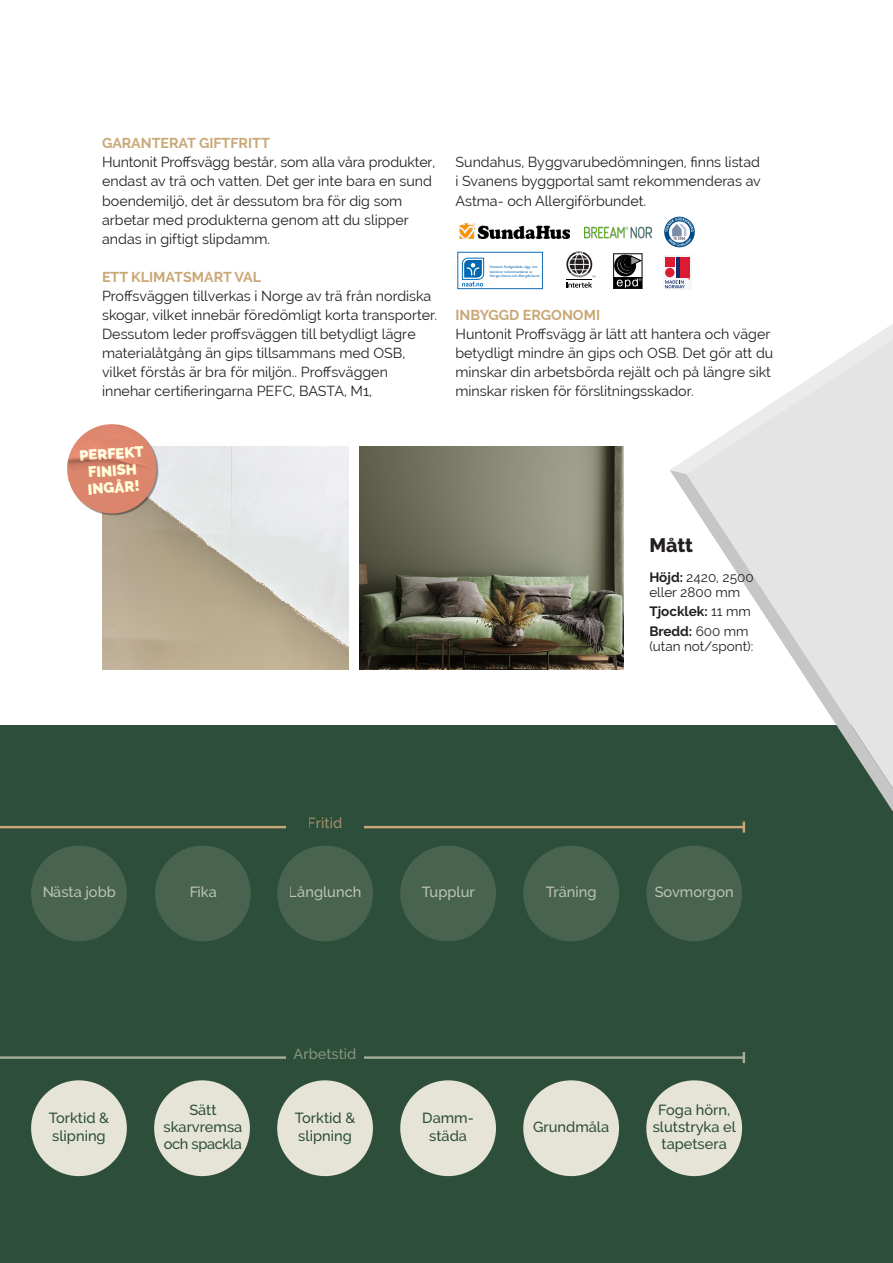
<style>
.page{position:relative;width:893px;height:1263px;background:#fff}
.page>*{position:absolute;margin:0;border:0;box-sizing:border-box;transform-origin:0 0}
.Subhead_2{font:800 19.5px "Raleway";color:#231f20}
.t1{font:900 14.85px/17px "Raleway";color:#fff;text-align:center}
.t2{font:500 14.55px/17.2px "Raleway";color:#2d4e3a;text-align:center}
.t3{font:500 14.55px "Raleway";color:#e5e4d7}
.t4{font:500 14.55px "Raleway";color:#a4ad97}
.t5{font:500 14.55px "Raleway";color:#c9a877}
.Subhead_2-2{font:14.25px/19px "Raleway";color:#231f20}
.Subhead_2-3{font:700 14.25px "Raleway";color:#c9a877}
.Subhead_2-4{font:13.5px/15px "Raleway";color:#231f20}
.Subhead_2-5{font:700 13.5px "Raleway";color:#231f20}
.t6{font:3.6px/4.3px "Gill Sans Std";color:#1269b4}
.s1{font-weight:700}
.s2{font-weight:400}
</style>
<div class="page">
<div style="left:0;top:725px;width:893px;height:538px;background:#2d4e3a"></div>
<svg style="left:670px;top:324px;width:223px;height:146px"></svg>
<svg style="left:670px;top:470px;width:223px;height:342px"></svg>
<div style="left:31px;top:1080px;width:96px;height:96px;background:#e5e4d7;border-radius:50%"></div>
<div style="left:154px;top:1080px;width:96px;height:96px;background:#e5e4d7;border-radius:50%"></div>
<div style="left:277px;top:1080px;width:96px;height:96px;background:#e5e4d7;border-radius:50%"></div>
<div style="left:400px;top:1080px;width:96px;height:96px;background:#e5e4d7;border-radius:50%"></div>
<div style="left:523px;top:1080px;width:96px;height:96px;background:#e5e4d7;border-radius:50%"></div>
<div style="left:646px;top:1080px;width:96px;height:96px;background:#e5e4d7;border-radius:50%"></div>
<hr style="left:0;top:1056px;width:744px;height:3px;background:#a4ad97">
<svg style="left:743px;top:1052px;width:2px;height:11px"></svg>
<div style="left:286px;top:1040px;width:78px;height:23px;background:#2d4e3a"></div>
<div style="left:31px;top:845px;width:96px;height:96px;background:#486451;border-radius:50%"></div>
<div style="left:155px;top:845px;width:96px;height:96px;background:#486451;border-radius:50%"></div>
<div style="left:277px;top:845px;width:96px;height:96px;background:#486451;border-radius:50%"></div>
<div style="left:400px;top:845px;width:96px;height:96px;background:#486451;border-radius:50%"></div>
<div style="left:523px;top:845px;width:96px;height:96px;background:#486451;border-radius:50%"></div>
<div style="left:646px;top:845px;width:96px;height:96px;background:#486451;border-radius:50%"></div>
<hr style="left:0;top:826px;width:744px;height:2px;background:#c9a877">
<svg style="left:743px;top:821px;width:2px;height:12px"></svg>
<div style="left:286px;top:809px;width:78px;height:23px;background:#2d4e3a"></div>
<svg style="left:566px;top:251px;width:29px;height:37px"></svg>
<svg style="left:462px;top:258px;width:22px;height:28px"></svg>
<div style="left:458px;top:252px;width:85px;height:37px;border:1px solid #1269b4"></div>
<div style="left:614px;top:278px;width:28px;height:11px;border:1px solid #000001"></div>
<svg style="left:614px;top:254px;width:27px;height:34px"></svg>
<svg style="left:664px;top:217px;width:31px;height:30px"></svg>
<svg style="left:665px;top:218px;width:29px;height:28px"></svg>
<img style="left:459px;top:223px;width:111px;height:15px">
<img style="left:584px;top:226px;width:68px;height:12px">
<img style="left:360px;top:446px;width:263px;height:224px">
<img style="left:102px;top:446px;width:246px;height:224px">
<div style="left:68px;top:425px;width:91px;height:91px;background:#231f20;opacity:.5"></div>
<img style="left:67px;top:424px;width:89px;height:89px">
<svg style="left:665px;top:257px;width:26px;height:32px"></svg>
<svg style="left:665px;top:278px;width:25px;height:10px"></svg>
<div style="left:681px;top:257px;width:9px;height:20px;background:#dc1a32"></div>
<hr style="left:676px;top:257px;width:3px;height:20px;background:#0d2b6d">
<div style="left:665px;top:257px;width:9px;height:9px;background:#dc1a32"></div>
<div style="left:665px;top:268px;width:9px;height:9px;background:#dc1a32;border-radius:5px"></div>
<p class="Subhead_2-3" style="left:102px;top:135px;width:169px">GARANTERAT GIFTFRITT</p>
<p class="Subhead_2-2" style="left:102px;top:153px;width:335px">Huntonit Proffsvägg består, som alla våra produkter, endast av trä och vatten. Det ger inte bara en sund boendemiljö, det är dessutom bra för dig som arbetar med produkterna genom att du slipper andas in giftigt slipdamm.</p>
<p class="Subhead_2-3" style="left:102px;top:268px;width:161px">ETT KLIMATSMART VAL</p>
<p class="Subhead_2-2" style="left:102px;top:286px;width:337px">Proffsväggen tillverkas i Norge av trä från nordiska skogar, vilket innebär föredömligt korta transporter.<br>Dessutom leder proffsväggen till betydligt lägre materialåtgång än gips tillsammans med OSB, vilket förstås är bra för miljön.. Proffsväggen innehar certifieringarna PEFC, BASTA, M1,</p>
<p class="t1" style="left:79px;top:447px;width:66px;rotate:-4deg">PERFEKT<br>FINISH<br>INGÅR!</p>
<p class="Subhead_2-2" style="left:455px;top:153px;width:307px;text-align:justify">Sundahus, Byggvarubedömningen, finns listad i Svanens byggportal samt rekommenderas av Astma- och Allergiförbundet.</p>
<p class="t6" style="left:490px;top:265px;width:51px">Huntonit färdigmålade vägg- och takskivor rekommenderas av<br>Norges Astma och Allergiförbund</p>
<p class="Subhead_2-3" style="left:455px;top:307px;width:146px">INBYGGD ERGONOMI</p>
<p class="Subhead_2-2" style="left:455px;top:324px;width:319px">Huntonit Proffsvägg är lätt att hantera och väger betydligt mindre än gips och OSB. Det gör att du minskar din arbetsbörda rejält och på längre sikt minskar risken för förslitningsskador.</p>
<p class="Subhead_2" style="left:649px;top:534px;width:45px">Mått</p>
<p class="Subhead_2-4" style="left:649px;top:570px;width:106px"><span class="s1">Höjd:</span> 2420, 2500 eller 2800 mm</p>
<p class="Subhead_2-5" style="left:649px;top:604px;width:103px">Tjocklek: <span class="s2">11 mm</span></p>
<p class="Subhead_2-4" style="left:649px;top:623px;width:106px"><span class="s1">Bredd:</span> 600 mm (utan not/spont):</p>
<p class="t5" style="left:308px;top:815px;width:36px">Fritid</p>
<p class="t3" style="left:42px;top:883px;width:75px">Nästa jobb</p>
<p class="t3" style="left:189px;top:883px;width:29px">Fika</p>
<p class="t3" style="left:289px;top:883px;width:74px">Långlunch</p>
<p class="t3" style="left:422px;top:883px;width:55px">Tupplur</p>
<p class="t3" style="left:546px;top:883px;width:52px">Träning</p>
<p class="t3" style="left:655px;top:883px;width:81px">Sovmorgon</p>
<p class="t2" style="left:49px;top:1109px;width:62px">Torktid &amp;</p>
<p class="t2" style="left:52px;top:1127px;width:55px">slipning</p>
<p class="t4" style="left:294px;top:1045px;width:64px">Arbetstid</p>
<p class="t2" style="left:163px;top:1101px;width:80px">Sätt skarvremsa och spackla</p>
<p class="t2" style="left:295px;top:1109px;width:62px">Torktid &amp;</p>
<p class="t2" style="left:298px;top:1127px;width:55px">slipning</p>
<p class="t2" style="left:422px;top:1109px;width:53px">Damm-</p>
<p class="t2" style="left:429px;top:1127px;width:39px">städa</p>
<p class="t2" style="left:533px;top:1118px;width:78px">Grundmåla</p>
<p class="t2" style="left:658px;top:1101px;width:74px">Foga hörn,</p>
<p class="t2" style="left:653px;top:1118px;width:85px">slutstryka el</p>
<p class="t2" style="left:662px;top:1135px;width:67px">tapetsera</p>
</div>
